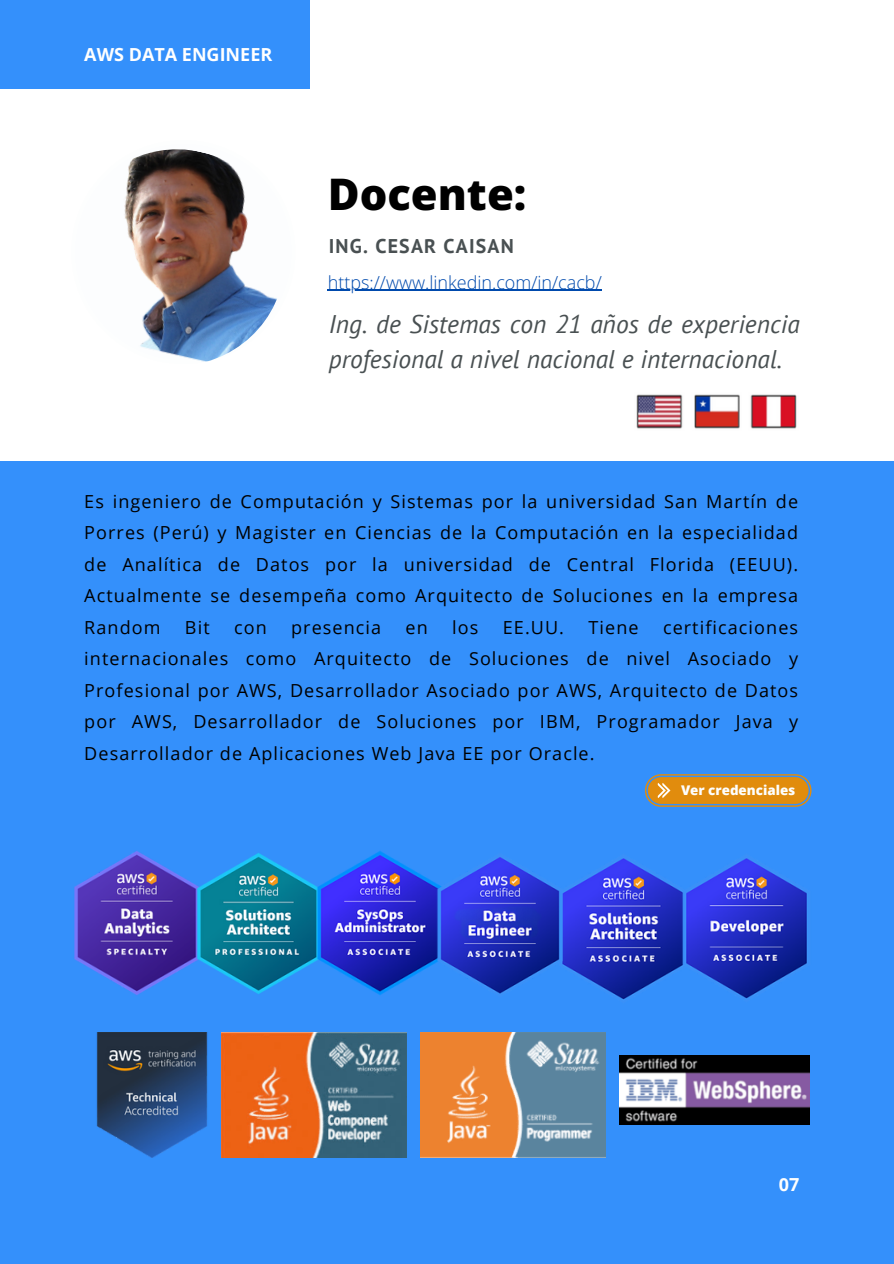
<style>
.page{position:relative;width:894px;height:1264px;background:#fff}
.page>*{position:absolute;margin:0;border:0;box-sizing:border-box;transform-origin:0 0}
.t1{font:800 43.5px "Open Sans";color:#000}
.t2{font:italic 25.5px/34.8px "PT Sans";color:#495052}
.t3{font:700 19.8px "PT Sans";letter-spacing:.06em;color:#495052}
.t4{font:18px/31.5px "Open Sans";letter-spacing:.06em;color:#000;text-align:justify}
.t5{font:300 18px "Open Sans";color:#004aad}
.t6{font:700 18px "Open Sans";color:#fff}
.t7{font:700 18px "Open Sans";color:#fdfefe}
.t8{font:800 13.35px "Open Sans";color:#fdfefe}
</style>
<div class="page">
<div style="left:0;top:461px;width:893px;height:802px;background:#3490fb"></div>
<img style="left:636px;top:394px;width:161px;height:35px">
<svg style="left:644px;top:774px;width:167px;height:32px"></svg>
<img style="left:96px;top:1032px;width:112px;height:125px">
<img style="left:221px;top:1032px;width:185px;height:125px">
<img style="left:420px;top:1032px;width:185px;height:125px">
<img style="left:619px;top:1055px;width:189px;height:69px">
<div style="left:0;top:0;width:309px;height:89px;background:#3490fb"></div>
<hr style="left:328px;top:290px;width:274px;height:1px;background:#004aad">
<img style="left:124px;top:149px;width:153px;height:213px">
<img style="left:74px;top:851px;width:119px;height:144px">
<img style="left:573px;top:858px;width:107px;height:142px">
<img style="left:680px;top:858px;width:127px;height:141px">
<img style="left:193px;top:853px;width:122px;height:141px">
<img style="left:315px;top:851px;width:112px;height:144px">
<img style="left:427px;top:857px;width:146px;height:137px">
<p class="t6" style="left:84px;top:41px;width:189px">AWS DATA ENGINEER</p>
<p class="t1" style="left:328px;top:164px;width:200px">Docente:</p>
<p class="t3" style="left:329px;top:232px;width:186px">ING. CESAR CAISAN</p>
<h4 class="t5" style="left:328px;top:269px;width:275px">https://www.linkedin.com/in/cacb/</h4>
<h3 class="t2" style="left:329px;top:306px;width:472px">Ing. de Sistemas con 21 años de experiencia profesional a nivel nacional e internacional.</h3>
<p class="t4" style="left:84px;top:485px;width:715px">Es ingeniero de Computación y Sistemas por la universidad San Martín de Porres (Perú) y Magister en Ciencias de la Computación en la especialidad de Analítica de Datos por la universidad de Central Florida (EEUU).<br>Actualmente se desempeña como Arquitecto de Soluciones en la empresa Random</p>
<p class="t4" style="left:84px;top:611px;width:715px;text-indent:578px">certificaciones internacionales como Arquitecto de Soluciones de nivel Asociado y Profesional por AWS, Desarrollador Asociado por AWS, Arquitecto de Datos por AWS, Desarrollador de Soluciones por IBM, Programador Java y Desarrollador de Aplicaciones Web Java EE por Oracle.</p>
<p class="t4" style="left:185px;top:611px;width:26px">Bit</p>
<p class="t4" style="left:234px;top:611px;width:34px">con</p>
<p class="t4" style="left:291px;top:611px;width:91px">presencia</p>
<p class="t4" style="left:405px;top:611px;width:24px">en</p>
<p class="t4" style="left:452px;top:611px;width:28px">los</p>
<p class="t4" style="left:502px;top:611px;width:63px">EE.UU.</p>
<p class="t4" style="left:588px;top:611px;width:52px">Tiene</p>
<p class="t8" style="left:680px;top:780px;width:116px">Ver credenciales</p>
<p class="t7" style="left:778px;top:1172px;width:22px">07</p>
</div>
